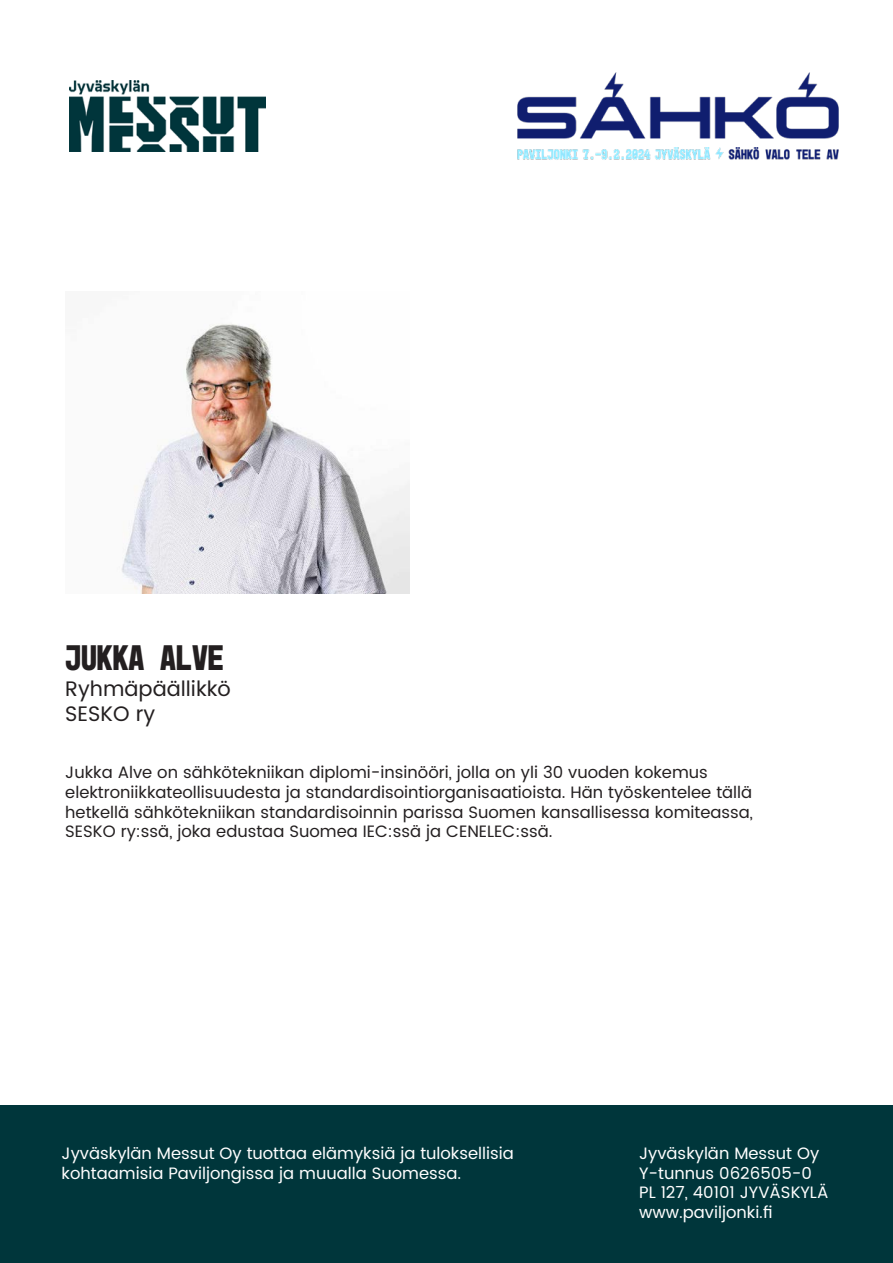
<style>
.page{position:relative;width:893px;height:1263px;background:#fff}
.page>*{position:absolute;margin:0;border:0;box-sizing:border-box;transform-origin:0 0}
.t1{font:700 36px "Mono 45 Headline";color:#231f20}
.t2{font:21px "Poppins";color:#231f20}
.t3{font:16.5px "Poppins";color:#231f20}
.t4{font:16.5px "Poppins";color:#fff}
</style>
<div class="page">
<img style="left:69px;top:81px;width:197px;height:71px">
<img style="left:517px;top:72px;width:322px;height:88px">
<div style="left:0;top:1106px;width:893px;height:157px;background:#00363b"></div>
<img style="left:121px;top:323px;width:289px;height:270px">
<p class="t1" style="left:65px;top:637px;width:160px">JUKKA ALVE</p>
<p class="t2" style="left:65px;top:673px;width:167px">Ryhmäpäällikkö</p>
<p class="t2" style="left:65px;top:699px;width:91px">SESKO ry</p>
<p class="t3" style="left:65px;top:760px;width:644px">Jukka Alve on sähkötekniikan diplomi-insinööri, jolla on yli 30 vuoden kokemus</p>
<p class="t3" style="left:65px;top:780px;width:688px">elektroniikkateollisuudesta ja standardisointiorganisaatioista. Hän työskentelee tällä</p>
<p class="t3" style="left:65px;top:800px;width:689px">hetkellä sähkötekniikan standardisoinnin parissa Suomen kansallisessa komiteassa,</p>
<p class="t3" style="left:65px;top:820px;width:489px">SESKO ry:ssä, joka edustaa Suomea IEC:ssä ja CENELEC:ssä.</p>
<p class="t4" style="left:62px;top:1141px;width:454px">Jyväskylän Messut Oy tuottaa elämyksiä ja tuloksellisia</p>
<p class="t4" style="left:62px;top:1161px;width:401px">kohtaamisia Paviljongissa ja muualla Suomessa.</p>
<p class="t4" style="left:639px;top:1141px;width:182px">Jyväskylän Messut Oy</p>
<p class="t4" style="left:639px;top:1161px;width:174px">Y-tunnus 0626505-0</p>
<p class="t4" style="left:639px;top:1180px;width:191px">PL 127, 40101 JYVÄSKYLÄ</p>
<p class="t4" style="left:639px;top:1200px;width:135px">www.paviljonki.fi</p>
</div>
